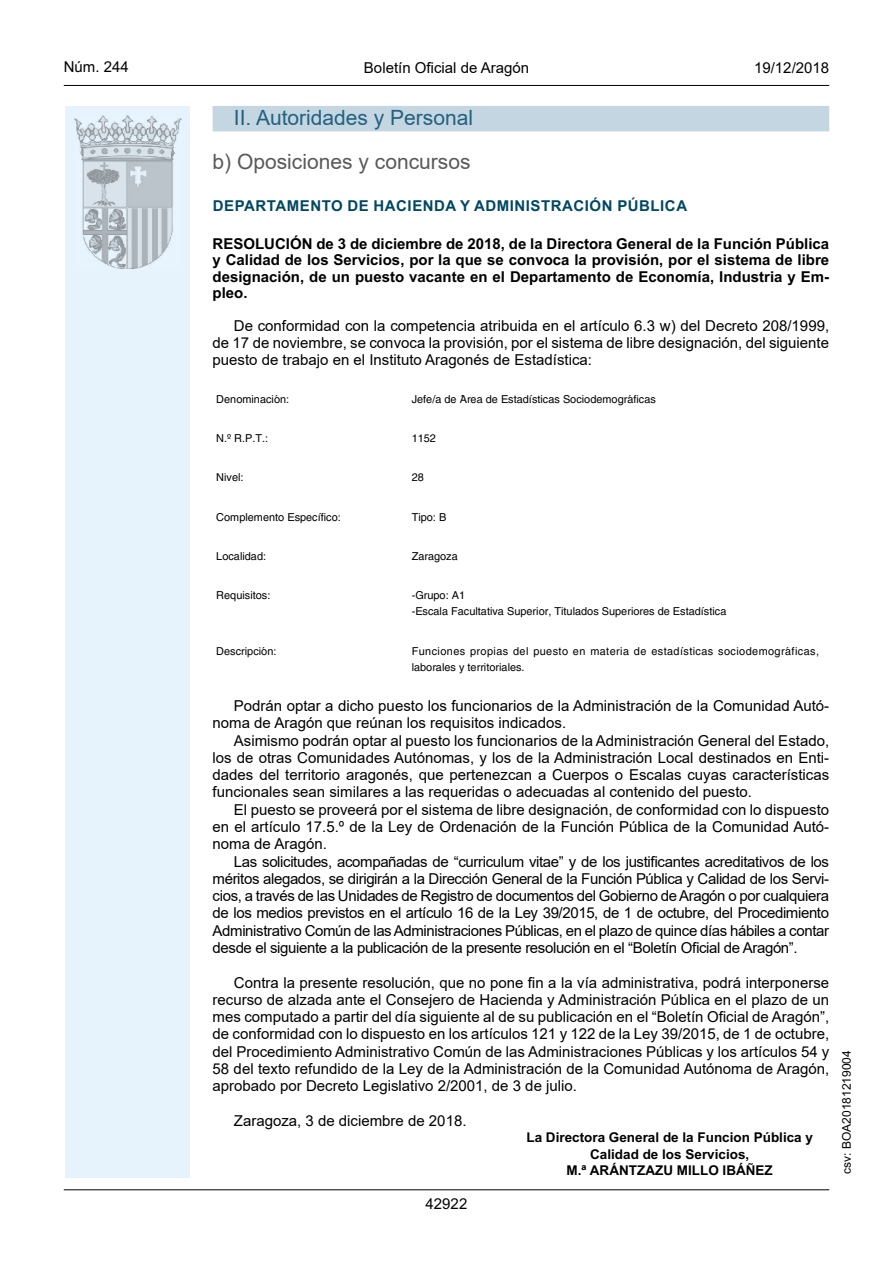
<style>
.page{position:relative;width:893px;height:1263px;background:#fff}
.page>*{position:absolute;margin:0;border:0;box-sizing:border-box;transform-origin:0 0}
.Titulo_sec{font:21px "Arial";color:#23617e}
.Sub_Seccion{font:21px "Arial";color:#59595b}
.inicio_de_parrafo{font:15px/17.2px "Arial";color:#000;text-align:justify}
.Titulo_text{font:700 15px/16.5px "Arial";color:#000;text-align:justify}
.emisor_text{font:700 15px "Arial";letter-spacing:.035em;color:#004762}
.estilo_head-c{font:15px "Arial";color:#000}
.estilo_head-d{font:15px "Arial MT2";color:#000}
.estilo_head-i{font:15px "Arial MT2";color:#000}
.numero_pagina{font:15px "Arial MT2";color:#000}
.firma_der{font:700 13.5px/16.5px "Arial";color:#000;text-align:center}
.estilo_head-i-2{font:12px "Arial MT2";color:#000}
.t1{font:10.95px/16.4px "Helvetica";color:#000}
.t2{font:10.95px/16.4px "Helvetica";letter-spacing:.035em;color:#000}
.s1{font-family:"Arial MT2"}
</style>
<div class="page">
<div style="left:65px;top:106px;width:125px;height:1072px;background:#e6f3fd"></div>
<img style="left:75px;top:115px;width:106px;height:153px">
<hr style="left:64px;top:85px;width:765px;height:1px;background:#000">
<hr style="left:64px;top:1189px;width:765px;height:1px;background:#000">
<div style="left:213px;top:106px;width:616px;height:25px;background:#c4d6e2"></div>
<p class="estilo_head-i" style="left:64px;top:57px;width:67px">Núm. 244</p>
<p class="estilo_head-c" style="left:364px;top:57px;width:167px">Boletín Oficial de Aragón</p>
<p class="estilo_head-d" style="left:754px;top:57px;width:77px">19/12/2018</p>
<p class="Titulo_sec" style="left:234px;top:103px;width:241px">II. Autoridades y Personal</p>
<p class="Sub_Seccion" style="left:213px;top:147px;width:259px">b) Oposiciones y concursos</p>
<p class="emisor_text" style="left:213px;top:195px;width:476px">DEPARTAMENTO DE HACIENDA Y ADMINISTRACIÓN PÚBLICA</p>
<p class="Titulo_text" style="left:213px;top:236px;width:618px">RESOLUCIÓN de 3 de diciembre de 2018, de la Directora General de la Función Pública y Calidad de los Servicios, por la que se convoca la provisión, por el sistema de libre designación, de un puesto vacante en el Departamento de Economía, Industria y Em&shy;pleo.</p>
<p class="inicio_de_parrafo" style="left:213px;top:317px;width:618px;text-indent:21px">De conformidad con la competencia atribuida en el artículo 6.3 w) del Decreto <span class="s1">208/1999, </span>de 17 de noviembre, se convoca la provisión, por el sistema de libre designación, del siguiente puesto de trabajo en el Instituto Aragonés de Estadística:</p>
<p class="t1" style="left:216px;top:391px;width:74px">Denominación:</p>
<p class="t1" style="left:412px;top:391px;width:246px">Jefe/a de Área de Estadísticas Sociodemográficas</p>
<p class="t1" style="left:216px;top:431px;width:53px">N.º R.P.T.:</p>
<p class="t1" style="left:412px;top:431px;width:26px">1152</p>
<p class="t1" style="left:216px;top:470px;width:29px">Nivel:</p>
<p class="t1" style="left:412px;top:470px;width:14px">28</p>
<p class="t1" style="left:216px;top:509px;width:126px">Complemento Específico:</p>
<p class="t1" style="left:412px;top:509px;width:36px">Tipo: B</p>
<p class="t1" style="left:216px;top:548px;width:51px">Localidad:</p>
<p class="t1" style="left:412px;top:548px;width:48px">Zaragoza</p>
<p class="t1" style="left:216px;top:587px;width:56px">Requisitos:</p>
<p class="t1" style="left:412px;top:587px;width:316px">-Grupo: A1<br>-Escala Facultativa Superior, Titulados Superiores de Estadística</p>
<p class="t1" style="left:216px;top:643px;width:62px">Descripción:</p>
<p class="t2" style="left:412px;top:643px;width:409px">Funciones propias del puesto en materia de estadísticas sociodemográficas, laborales y territoriales.</p>
<p class="inicio_de_parrafo" style="left:213px;top:697px;width:618px;text-indent:21px">Podrán optar a dicho puesto los funcionarios de la Administración de la Comunidad Autó&shy;noma de Aragón que reúnan los requisitos indicados.</p>
<p class="inicio_de_parrafo" style="left:213px;top:732px;width:618px;text-indent:21px">Asimismo podrán optar al puesto los funcionarios de la Administración General del Estado, los de otras Comunidades Autónomas, y los de la Administración Local destinados en Enti&shy;dades del territorio aragonés, que pertenezcan a Cuerpos o Escalas cuyas características funcionales sean similares a las requeridas o adecuadas al contenido del puesto.</p>
<p class="inicio_de_parrafo" style="left:213px;top:801px;width:618px;text-indent:21px">El puesto se proveerá por el sistema de libre designación, de conformidad con lo dispuesto en el artículo 17.5.º de la Ley de Ordenación de la Función Pública de la Comunidad Autó&shy;noma de Aragón.</p>
<p class="inicio_de_parrafo" style="left:213px;top:852px;width:618px;text-indent:21px">Las solicitudes, acompañadas de “curriculum vitae” y de los justificantes acreditativos de los méritos alegados, se dirigirán a la Dirección General de la Función Pública y Calidad de los Servi&shy;cios, a través de las Unidades de Registro de documentos del Gobierno de Aragón o por cualquiera de los medios previstos en el artículo 16 de la Ley 39/2015, de 1 de octubre, del Procedimiento Administrativo Común de las Administraciones Públicas, en el plazo de quince días hábiles a contar desde el siguiente a la publicación de la presente resolución en el “Boletín Oficial de Aragón”.</p>
<p class="inicio_de_parrafo" style="left:213px;top:973px;width:618px;text-indent:21px">Contra la presente resolución, que no pone fin a la vía administrativa, podrá interponerse recurso de alzada ante el Consejero de Hacienda y Administración Pública en el plazo de un mes computado a partir del día siguiente al de su publicación en el “Boletín Oficial de Aragón”, de conformidad con lo dispuesto en los artículos 121 y 122 de la Ley 39/2015, de 1 de octubre, del Procedimiento Administrativo Común de las Administraciones Públicas y los artículos 54 y 58 del texto refundido de la Ley de la Administración de la Comunidad Autónoma de Aragón, aprobado por Decreto Legislativo 2/2001, de 3 de julio.</p>
<p class="inicio_de_parrafo" style="left:234px;top:1112px;width:234px">Zaragoza, 3 de diciembre de 2018.</p>
<p class="firma_der" style="left:526px;top:1129px;width:288px">La Directora General de la Funcion Pública y<br>Calidad de los Servicios,</p>
<p class="firma_der" style="left:567px;top:1162px;width:208px">M.ª ARÁNTZAZU MILLO IBÁÑEZ</p>
<p class="numero_pagina" style="left:426px;top:1193px;width:43px">42922</p>
<p class="estilo_head-i-2" style="left:838px;top:1174px;width:125px;rotate:-90deg">csv: BOA20181219004</p>
</div>
